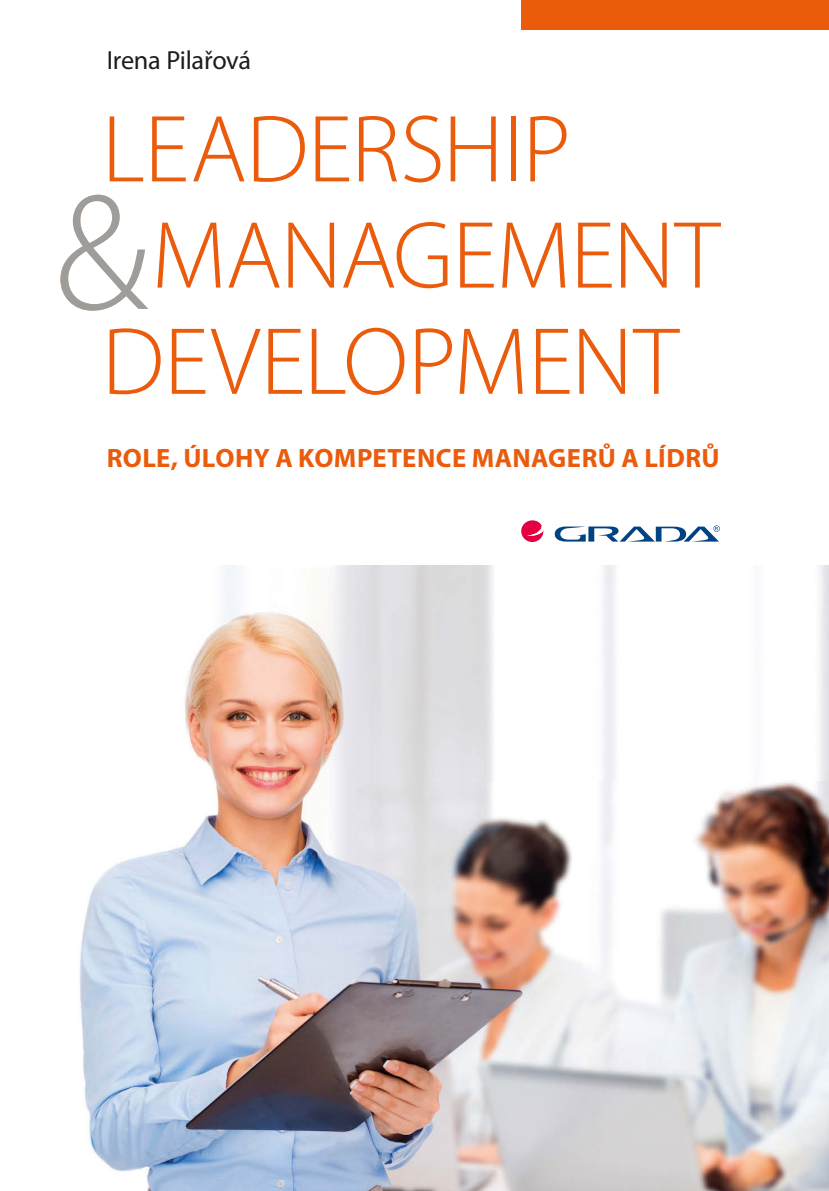
<style>
.page{position:relative;width:829px;height:1191px;background:#fff}
.page>*{position:absolute;margin:0;border:0;box-sizing:border-box;transform-origin:0 0}
.t1{font:300 166.25px "Myriad Pro";color:#9d9d9c}
.t2{font:300 96.25px "Myriad Pro";letter-spacing:-.005em;color:#ea5b0b}
.t3{font:700 26.6px "Myriad Pro";letter-spacing:.015em;color:#ea5b0b}
.t4{font:26.25px "Myriad Pro";letter-spacing:-.01em;color:#1d1d1b}
</style>
<div class="page">
<img style="left:79px;top:566px;width:749px;height:625px">
<svg style="left:521px;top:520px;width:22px;height:22px"></svg>
<svg style="left:554px;top:525px;width:165px;height:16px"></svg>
<div style="left:521px;top:0;width:307px;height:30px;background:#ea5b0b"></div>
<p class="t4" style="left:107px;top:50px;width:146px">Irena Pilařová</p>
<h2 class="t2" style="left:102px;top:112px;width:470px">LEADERSHIP</h2>
<h2 class="t2" style="left:151px;top:218px;width:569px">MANAGEMENT</h2>
<h2 class="t2" style="left:102px;top:325px;width:578px">DEVELOPMENT</h2>
<h1 class="t1" style="left:55px;top:189px;width:95px">&amp;</h1>
<p class="t3" style="left:107px;top:447px;width:614px">ROLE, ÚLOHY A KOMPETENCE MANAGERŮ A LÍDRŮ</p>
</div>
